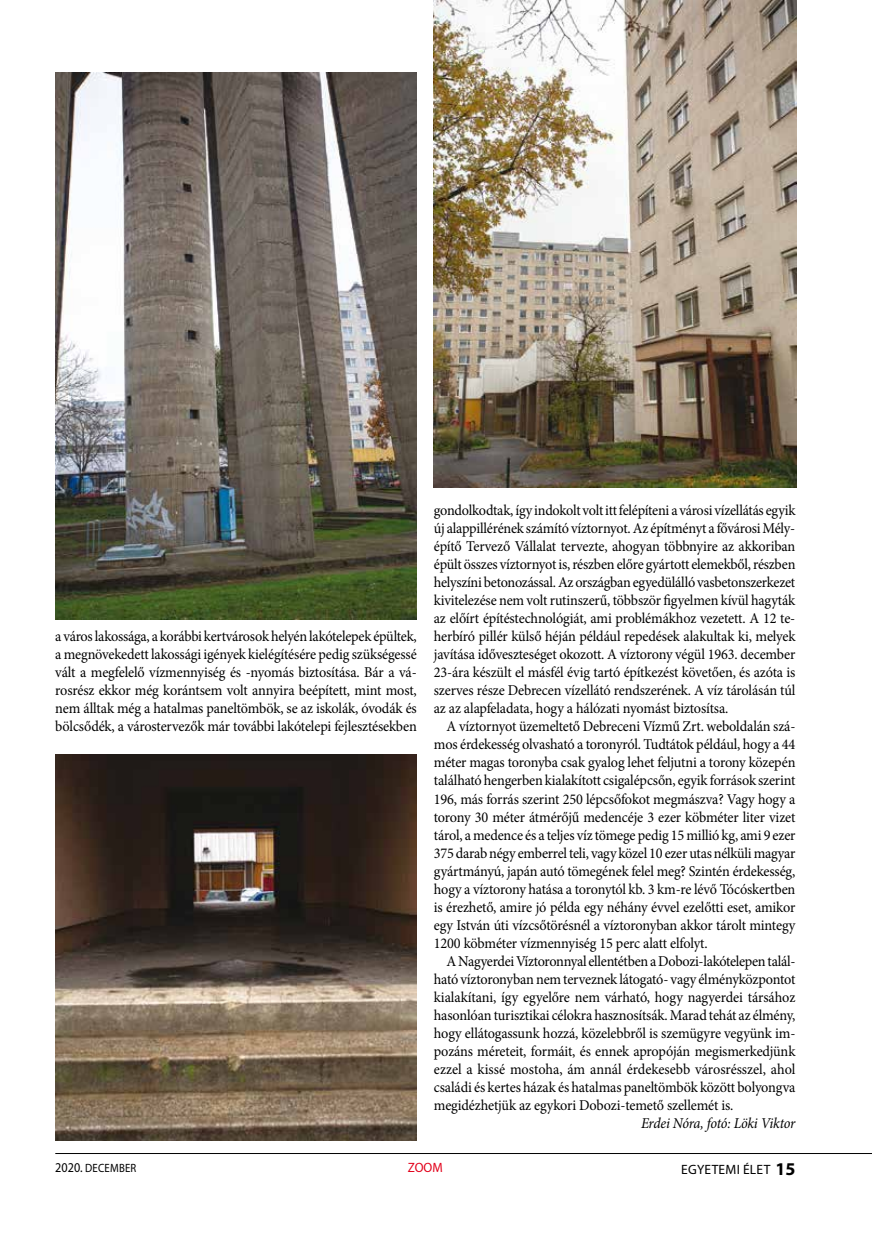
<style>
.page{position:relative;width:872px;height:1234px;background:#fff}
.page>*{position:absolute;margin:0;border:0;box-sizing:border-box;transform-origin:0 0}
.t1{font:15px/18px "Minion Pro";letter-spacing:-.01em;color:#000;text-align:justify;scale:.95 1}
.t2{font:italic 15px "Minion Pro";letter-spacing:-.02em;color:#000;scale:.95 1}
.t3{font:13.5px "Myriad Pro";letter-spacing:.02em;color:#000}
.t4{font:13.5px "Myriad Pro";color:#e2001a;scale:.95 1}
.t5{font:12px "Myriad Pro";letter-spacing:.02em;color:#000;scale:.9 1}
.s1{font-size:13.5px}
.s2{font-weight:700;font-size:18px}
</style>
<div class="page">
<hr style="left:55px;top:1152px;width:817px;height:1px;background:#000">
<img style="left:434px;top:0;width:362px;height:488px">
<img style="left:55px;top:754px;width:362px;height:386px">
<img style="left:55px;top:72px;width:362px;height:547px">
<p class="t1" style="left:55px;top:627px;width:382px">a város lakossága, a korábbi kertvárosok helyén lakótelepek épültek, a megnövekedett lakossági igények kielégítésére pedig szükségessé vált a megfelelő vízmennyiség és -nyomás biztosítása. Bár a vá&shy;rosrész ekkor még korántsem volt annyira beépített, mint most, nem álltak még a hatalmas paneltömbök, se az iskolák, óvodák és bölcsődék, a várostervezők már további lakótelepi fejlesztésekben</p>
<p class="t1" style="left:434px;top:501px;width:382px">gondolkodtak, így indokolt volt itt felépíteni a városi vízellátás egyik új alappillérének számító víztornyot. Az építményt a fővárosi Mély&shy;építő Tervező Vállalat tervezte, ahogyan többnyire az akkoriban épült összes víztornyot is, részben előre gyártott elemekből, részben helyszíni betonozással. Az országban egyedülálló vasbetonszerkezet kivitelezése nem volt rutinszerű, többször figyelmen kívül hagyták az előírt építéstechnológiát, ami problémákhoz vezetett. A 12 te&shy;herbíró pillér külső héján például repedések alakultak ki, melyek javítása időveszteséget okozott. A víztorony végül 1963. december 23-ára készült el másfél évig tartó építkezést követően, és azóta is szerves része Debrecen vízellátó rendszerének. A víz tárolásán túl az az alapfeladata, hogy a hálózati nyomást biztosítsa.</p>
<p class="t1" style="left:434px;top:717px;width:382px;text-indent:13px">A víztornyot üzemeltető Debreceni Vízmű Zrt. weboldalán szá&shy;mos érdekesség olvasható a toronyról. Tudtátok például, hogy a 44 méter magas toronyba csak gyalog lehet feljutni a torony közepén található hengerben kialakított csigalépcsőn, egyik források szerint 196, más forrás szerint 250 lépcsőfokot megmászva? Vagy hogy a torony 30 méter átmérőjű medencéje 3 ezer köbméter liter vizet tárol, a medence és a teljes víz tömege pedig 15 millió kg, ami 9 ezer 375 darab négy emberrel teli, vagy közel 10 ezer utas nélküli magyar gyártmányú, japán autó tömegének felel meg? Szintén érdekesség, hogy a víztorony hatása a toronytól kb. 3 km-re lévő Tócóskertben is érezhető, amire jó példa egy néhány évvel ezelőtti eset, amikor egy István úti vízcsőtörésnél a víztoronyban akkor tárolt mintegy 1200 köbméter vízmennyiség 15 perc alatt elfolyt.</p>
<p class="t1" style="left:434px;top:951px;width:382px;text-indent:13px">A Nagyerdei Víztoronnyal ellentétben a Dobozi-lakótelepen talál&shy;ható víztoronyban nem terveznek látogató- vagy élményközpontot kialakítani, így egyelőre nem várható, hogy nagyerdei társához hasonlóan turisztikai célokra hasznosítsák. Marad tehát az élmény, hogy ellátogassunk hozzá, közelebbről is szemügyre vegyünk im&shy;pozáns méreteit, formáit, és ennek apropóján megismerkedjünk ezzel a kissé mostoha, ám annál érdekesebb városrésszel, ahol családi és kertes házak és hatalmas paneltömbök között bolyongva megidézhetjük az egykori Dobozi-temető szellemét is.</p>
<p class="t2" style="left:641px;top:1112px;width:164px">Erdei Nóra, fotó: Löki Viktor</p>
<p class="t5" style="left:55px;top:1159px;width:92px"><span class="s1">2020.</span> DECEMBER</p>
<p class="t4" style="left:408px;top:1158px;width:37px">ZOOM</p>
<p class="t3" style="left:681px;top:1160px;width:116px">EGYETEMI ÉLET <span class="s2">15</span></p>
</div>
